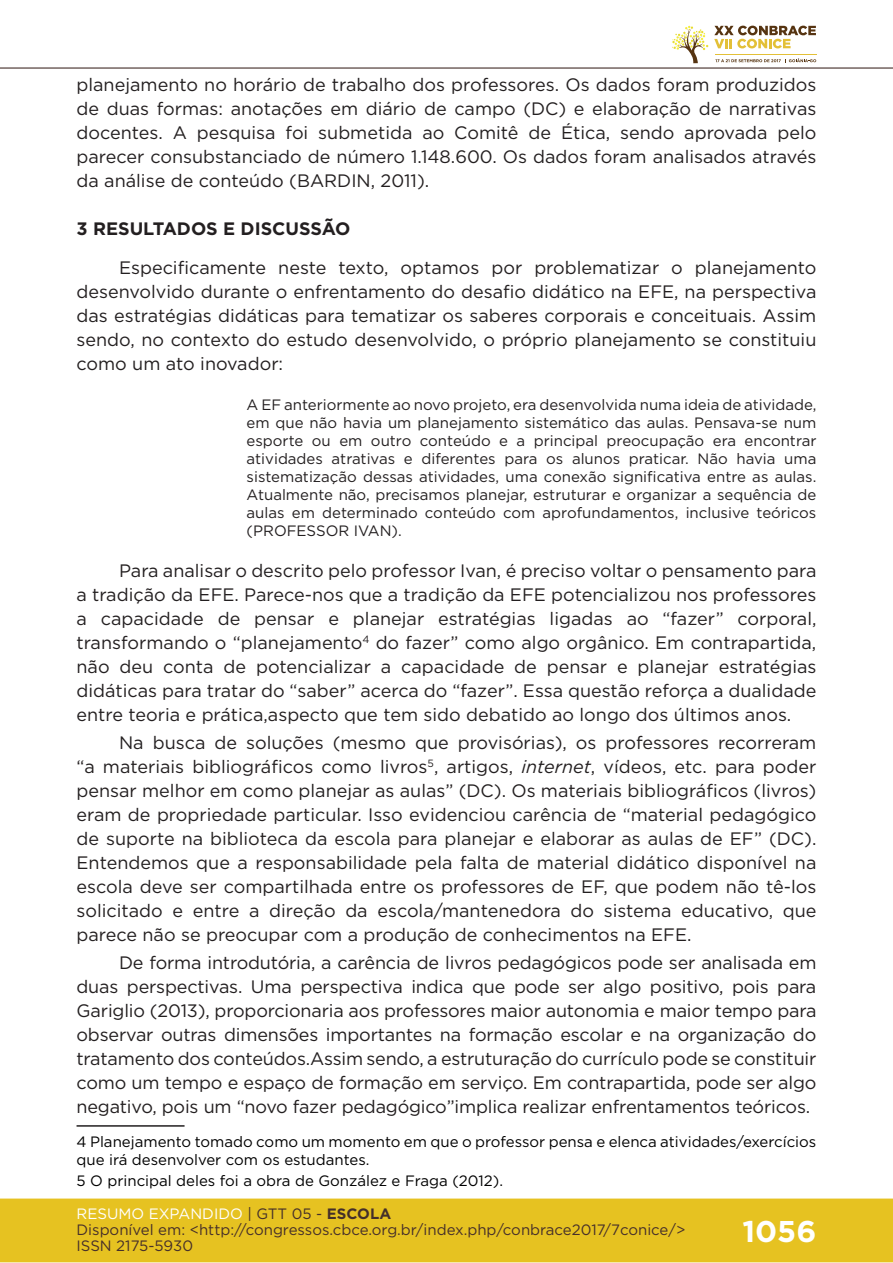
<style>
.page{position:relative;width:893px;height:1263px;background:#fff}
.page>*{position:absolute;margin:0;border:0;box-sizing:border-box;transform-origin:0 0}
.t1{font:700 30px "Gotham";color:#fff}
.t2{font:18px/24px "Gotham";color:#231f20;text-align:justify}
.t3{font:700 18px "Gotham";color:#231f20}
.t4{font:15px/18px "Gotham";color:#231f20;text-align:justify}
.t5{font:15px/18px "Gotham";color:#000001}
.t6{font:15px/16px "Gotham";color:#462f2a}
.s1{font-style:italic}
.s2{color:#fff}
.s3{color:#442f2a}
.s4{font-weight:700;color:#442f2a}
</style>
<div class="page">
<div style="left:0;top:1198px;width:893px;height:64px;background:#e6c221;border:2px solid #e6c221"></div>
<hr style="left:0;top:67px;width:893px;height:2px;background:#442f2a">
<svg style="left:672px;top:26px;width:144px;height:37px"></svg>
<hr style="left:77px;top:1125px;width:108px;height:2px;background:#231f20">
<p class="t2" style="left:77px;top:72px;width:741px">planejamento no horário de trabalho dos professores. Os dados foram produzidos de duas formas: anotações em diário de campo (DC) e elaboração de narrativas docentes. A pesquisa foi submetida ao Comitê de Ética, sendo aprovada pelo parecer consubstanciado de número 1.148.600. Os dados foram analisados através da análise de conteúdo (BARDIN, 2011).</p>
<p class="t3" style="left:77px;top:217px;width:275px">3 RESULTADOS E DISCUSSÃO</p>
<p class="t2" style="left:77px;top:255px;width:741px;text-indent:43px">Especificamente neste texto, optamos por problematizar o planejamento desenvolvido durante o enfrentamento do desafio didático na EFE, na perspectiva das estratégias didáticas para tematizar os saberes corporais e conceituais. Assim sendo, no contexto do estudo desenvolvido, o próprio planejamento se constituiu como um ato inovador:</p>
<p class="t4" style="left:247px;top:395px;width:571px">A EF anteriormente ao novo projeto, era desenvolvida numa ideia de atividade, em que não havia um planejamento sistemático das aulas. Pensava-se num esporte ou em outro conteúdo e a principal preocupação era encontrar atividades atrativas e diferentes para os alunos praticar. Não havia uma sistematização dessas atividades, uma conexão significativa entre as aulas.<br>Atualmente não, precisamos planejar, estruturar e organizar a sequência de aulas em determinado conteúdo com aprofundamentos, inclusive teóricos (PROFESSOR IVAN).</p>
<p class="t2" style="left:77px;top:558px;width:741px;text-indent:43px">Para analisar o descrito pelo professor Ivan, é preciso voltar o pensamento para a tradição da EFE. Parece-nos que a tradição da EFE potencializou nos professores a capacidade de pensar e planejar estratégias ligadas ao “fazer” corporal, transformando o “planejamento<sup>4</sup> do fazer” como algo orgânico. Em contrapartida, não deu conta de potencializar a capacidade de pensar e planejar estratégias didáticas para tratar do “saber” acerca do “fazer”. Essa questão reforça a dualidade entre teoria e prática,aspecto que tem sido debatido ao longo dos últimos anos.</p>
<p class="t2" style="left:77px;top:730px;width:741px;text-indent:43px">Na busca de soluções (mesmo que provisórias), os professores recorreram “a materiais bibliográficos como livros<sup>5</sup>, artigos, <span class="s1">internet</span>, vídeos, etc. para poder pensar melhor em como planejar as aulas” (DC). Os materiais bibliográficos (livros) eram de propriedade particular. Isso evidenciou carência de “material pedagógico de suporte na biblioteca da escola para planejar e elaborar as aulas de EF” (DC).<br>Entendemos que a responsabilidade pela falta de material didático disponível na escola deve ser compartilhada entre os professores de EF, que podem não tê-los solicitado e entre a direção da escola/mantenedora do sistema educativo, que parece não se preocupar com a produção de conhecimentos na EFE.</p>
<p class="t2" style="left:77px;top:950px;width:741px;text-indent:43px">De forma introdutória, a carência de livros pedagógicos pode ser analisada em duas perspectivas. Uma perspectiva indica que pode ser algo positivo, pois para Gariglio (2013), proporcionaria aos professores maior autonomia e maior tempo para observar outras dimensões importantes na formação escolar e na organização do tratamento dos conteúdos.Assim sendo, a estruturação do currículo pode se constituir como um tempo e espaço de formação em serviço. Em contrapartida, pode ser algo negativo, pois um “novo fazer pedagógico”implica realizar enfrentamentos teóricos.</p>
<p class="t5" style="left:77px;top:1132px;width:741px">4 Planejamento tomado como um momento em que o professor pensa e elenca atividades/exercícios que irá desenvolver com os estudantes.</p>
<p class="t5" style="left:77px;top:1172px;width:428px">5 O principal deles foi a obra de González e Fraga (2012).</p>
<p class="t6" style="left:77px;top:1205px;width:610px"><span class="s2">RESUMO EXPANDIDO</span> <span class="s3">| GTT 05 -</span> <span class="s4">ESCOLA<br></span>Disponível em: &lt;http://congressos.cbce.org.br/index.php/conbrace2017/7conice/&gt;<br>ISSN 2175-5930</p>
<h1 class="t1" style="left:742px;top:1212px;width:76px">1056</h1>
</div>
